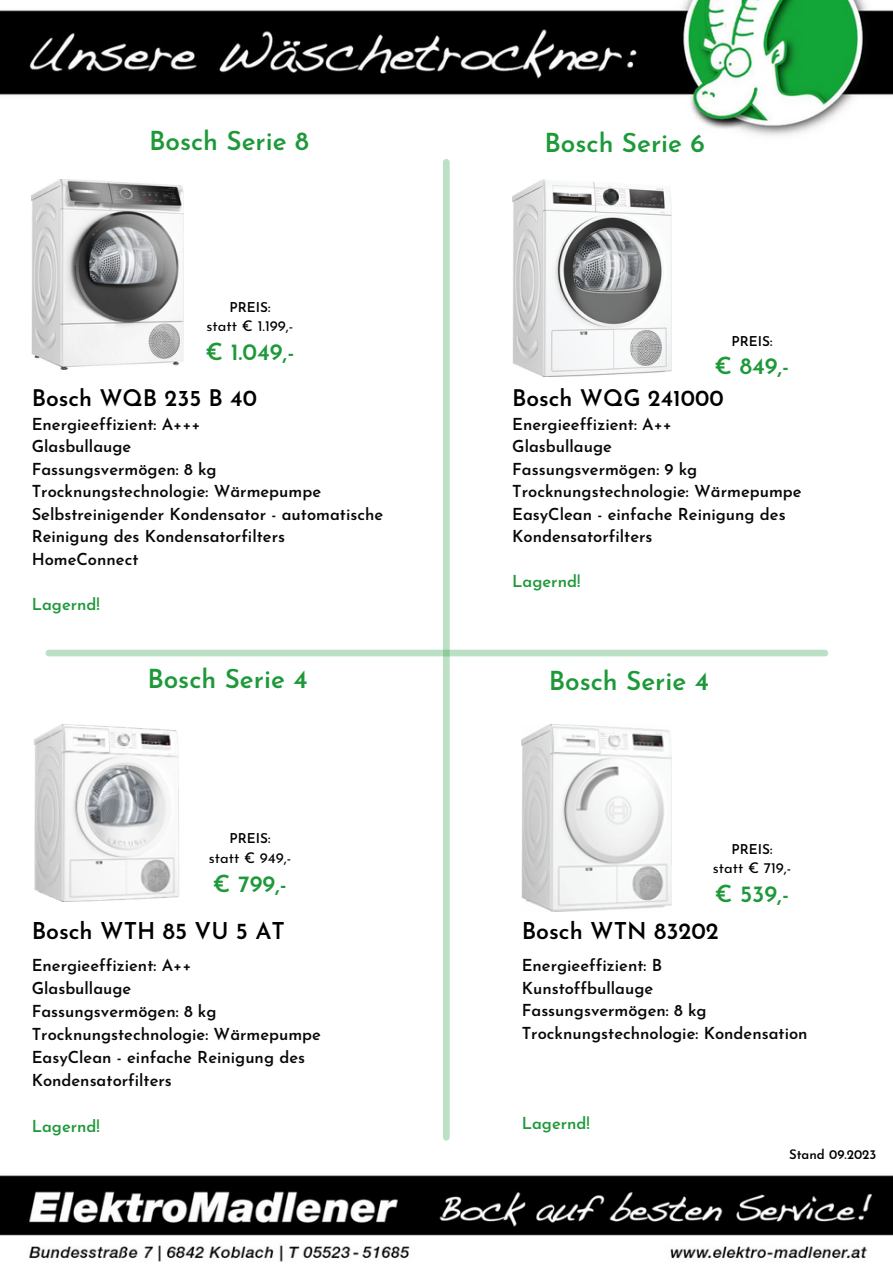
<style>
.page{position:relative;width:893px;height:1264px;background:#fff}
.page>*{position:absolute;margin:0;border:0;box-sizing:border-box;transform-origin:0 0}
.t1{font:600 26.1px "Josefin Sans";color:#1e993a}
.t2{font:600 23.4px "Josefin Sans";color:#1e993a}
.t3{font:600 23.1px "Josefin Sans";color:#000}
.t4{font:600 22.8px "Josefin Sans";color:#000}
.t5{font:600 16.5px/22.5px "Josefin Sans";color:#080808}
.t6{font:600 16.5px "Josefin Sans";color:#1e993a}
.t7{font:14.85px "Josefin Sans";color:#000}
.t8{font:600 13.5px "Josefin Sans";color:#000}
.t9{font:600 13.2px "Josefin Sans";color:#000}
</style>
<div class="page">
<img style="left:0;top:0;width:892px;height:1262px">
<img style="left:521px;top:724px;width:151px;height:187px">
<img style="left:32px;top:724px;width:151px;height:177px">
<img style="left:512px;top:179px;width:160px;height:197px">
<img style="left:32px;top:179px;width:151px;height:190px">
<div style="left:49px;top:649px;width:775px;height:7px;background:#bbe0c4"></div>
<div style="left:443px;top:162px;width:6px;height:975px;background:#bbe0c4"></div>
<p class="t1" style="left:149px;top:131px;width:161px">Bosch Serie 8</p>
<p class="t1" style="left:544px;top:132px;width:162px">Bosch Serie 6</p>
<p class="t8" style="left:229px;top:301px;width:42px">PREIS:</p>
<p class="t7" style="left:206px;top:320px;width:88px">statt € 1.199,-</p>
<p class="t2" style="left:205px;top:342px;width:90px">€ 1.049,-</p>
<p class="t4" style="left:32px;top:388px;width:227px">Bosch WQB 235 B 40</p>
<p class="t5" style="left:32px;top:414px;width:170px">Energieeffizient: A+++</p>
<p class="t5" style="left:32px;top:437px;width:101px">Glasbullauge</p>
<p class="t5" style="left:32px;top:459px;width:186px">Fassungsvermögen: 8 kg</p>
<p class="t5" style="left:32px;top:482px;width:291px">Trocknungstechnologie: Wärmepumpe</p>
<p class="t5" style="left:32px;top:504px;width:353px">Selbstreinigender Kondensator - automatische<br>Reinigung des Kondensatorfilters</p>
<p class="t5" style="left:32px;top:549px;width:108px">HomeConnect</p>
<p class="t6" style="left:32px;top:597px;width:70px">Lagernd!</p>
<p class="t8" style="left:731px;top:336px;width:42px">PREIS:</p>
<p class="t2" style="left:714px;top:356px;width:76px">€ 849,-</p>
<p class="t4" style="left:512px;top:388px;width:213px">Bosch WQG 241000</p>
<p class="t5" style="left:512px;top:414px;width:161px">Energieeffizient: A++</p>
<p class="t5" style="left:512px;top:437px;width:101px">Glasbullauge</p>
<p class="t5" style="left:512px;top:459px;width:187px">Fassungsvermögen: 9 kg</p>
<p class="t5" style="left:512px;top:482px;width:291px">Trocknungstechnologie: Wärmepumpe</p>
<p class="t5" style="left:512px;top:504px;width:275px">EasyClean - einfache Reinigung des<br>Kondensatorfilters</p>
<p class="t6" style="left:512px;top:575px;width:70px">Lagernd!</p>
<p class="t1" style="left:147px;top:668px;width:162px">Bosch Serie 4</p>
<p class="t1" style="left:548px;top:670px;width:162px">Bosch Serie 4</p>
<p class="t8" style="left:229px;top:833px;width:42px">PREIS:</p>
<p class="t7" style="left:209px;top:851px;width:84px">statt € 949,-</p>
<p class="t2" style="left:213px;top:874px;width:76px">€ 799,-</p>
<p class="t3" style="left:32px;top:921px;width:255px">Bosch WTH 85 VU 5 AT</p>
<p class="t5" style="left:32px;top:955px;width:161px">Energieeffizient: A++</p>
<p class="t5" style="left:32px;top:978px;width:101px">Glasbullauge</p>
<p class="t5" style="left:32px;top:1001px;width:186px">Fassungsvermögen: 8 kg</p>
<p class="t5" style="left:32px;top:1024px;width:291px">Trocknungstechnologie: Wärmepumpe</p>
<p class="t5" style="left:32px;top:1046px;width:275px;line-height:23px">EasyClean - einfache Reinigung des<br>Kondensatorfilters</p>
<p class="t6" style="left:32px;top:1119px;width:70px">Lagernd!</p>
<p class="t8" style="left:731px;top:843px;width:42px">PREIS:</p>
<p class="t7" style="left:712px;top:861px;width:80px">statt € 719,-</p>
<p class="t2" style="left:714px;top:884px;width:76px">€ 539,-</p>
<p class="t3" style="left:521px;top:921px;width:199px">Bosch WTN 83202</p>
<p class="t5" style="left:521px;top:955px;width:142px">Energieeffizient: B</p>
<p class="t5" style="left:521px;top:978px;width:133px">Kunstoffbullauge</p>
<p class="t5" style="left:521px;top:1000px;width:186px">Fassungsvermögen: 8 kg</p>
<p class="t5" style="left:521px;top:1023px;width:287px">Trocknungstechnologie: Kondensation</p>
<p class="t6" style="left:521px;top:1116px;width:70px">Lagernd!</p>
<p class="t9" style="left:789px;top:1148px;width:89px">Stand 09.2023</p>
</div>
